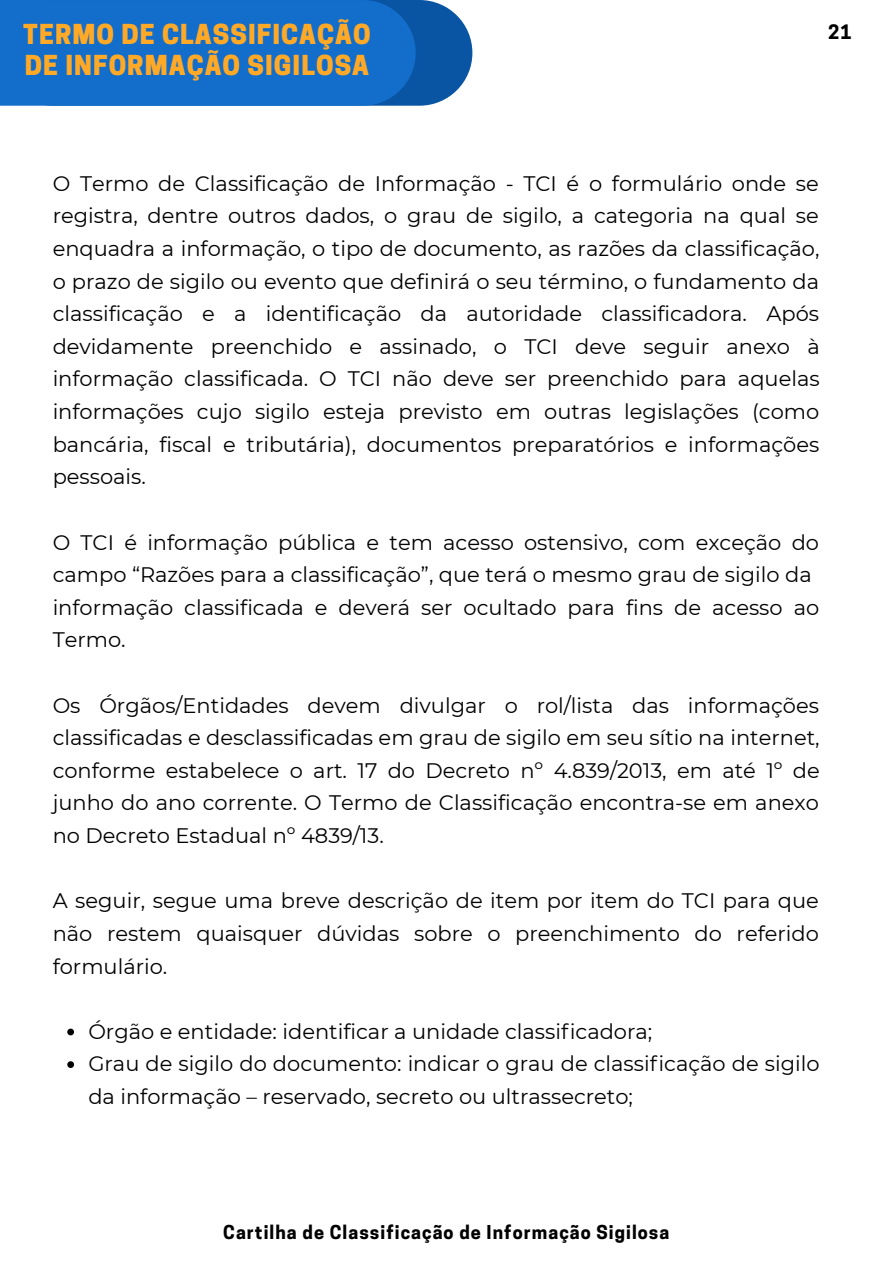
<style>
.page{position:relative;width:893px;height:1264px;background:#fff}
.page>*{position:absolute;margin:0;border:0;box-sizing:border-box;transform-origin:0 0}
.t1{font:800 25.8px/30.3px "Cooper Hewitt";letter-spacing:.04em;color:#ffa927}
.t2{font:21px/32.5px "Montserrat";color:#000;text-align:justify}
.t3{font:700 18.75px "Cooper Hewitt";color:#000}
.t4{font:700 18px "Cooper Hewitt";letter-spacing:.06em;color:#000}
</style>
<div class="page">
<div style="left:0;top:0;width:472px;height:106px;background:#0955a4;border-radius:53px"></div>
<div style="left:0;top:0;width:415px;height:106px;background:#126dcb"></div>
<svg style="left:67px;top:1028px;width:7px;height:7px"></svg>
<svg style="left:67px;top:1061px;width:7px;height:6px"></svg>
<p class="t1" style="left:23px;top:23px;width:349px">TERMO DE CLASSIFICAÇÃO<br>DE INFORMAÇÃO SIGILOSA</p>
<p class="t3" style="left:828px;top:25px;width:25px">21</p>
<p class="t2" style="left:53px;top:167px;width:768px">O Termo de Classificação de Informação - TCI é o formulário onde se registra, dentre outros dados, o grau de sigilo, a categoria na qual se enquadra a informação, o tipo de documento, as razões da classificação, o prazo de sigilo ou evento que definirá o seu término, o fundamento da classificação e a identificação da autoridade classificadora. Após devidamente preenchido e assinado, o TCI deve seguir anexo à informação classificada. O TCI não deve ser preenchido para aquelas informações cujo sigilo esteja previsto em outras legislações (como bancária, fiscal e tributária), documentos preparatórios e informações pessoais.</p>
<p class="t2" style="left:53px;top:525px;width:768px;text-align:left">O TCI é informação pública e tem acesso ostensivo, com exceção do campo “Razões para a classificação”, que terá o mesmo grau de sigilo da informação classificada e deverá ser ocultado para fins de acesso ao Termo.</p>
<p class="t2" style="left:53px;top:688px;width:768px">Os Órgãos/Entidades devem divulgar o rol/lista das informações classificadas e desclassificadas em grau de sigilo em seu sítio na internet, conforme estabelece o art. 17 do Decreto nº 4.839/2013, em até 1º de junho do ano corrente. O Termo de Classificação encontra-se em anexo no Decreto Estadual nº 4839/13.</p>
<p class="t2" style="left:53px;top:884px;width:767px">A seguir, segue uma breve descrição de item por item do TCI para que não restem quaisquer dúvidas sobre o preenchimento do referido formulário.</p>
<p class="t2" style="left:88px;top:1014px;width:732px;text-align:left">Órgão e entidade: identificar a unidade classificadora;<br>Grau de sigilo do documento: indicar o grau de classificação de sigilo da informação – reservado, secreto ou ultrassecreto;</p>
<p class="t4" style="left:223px;top:1225px;width:447px">Cartilha de Classificação de Informação Sigilosa</p>
</div>
